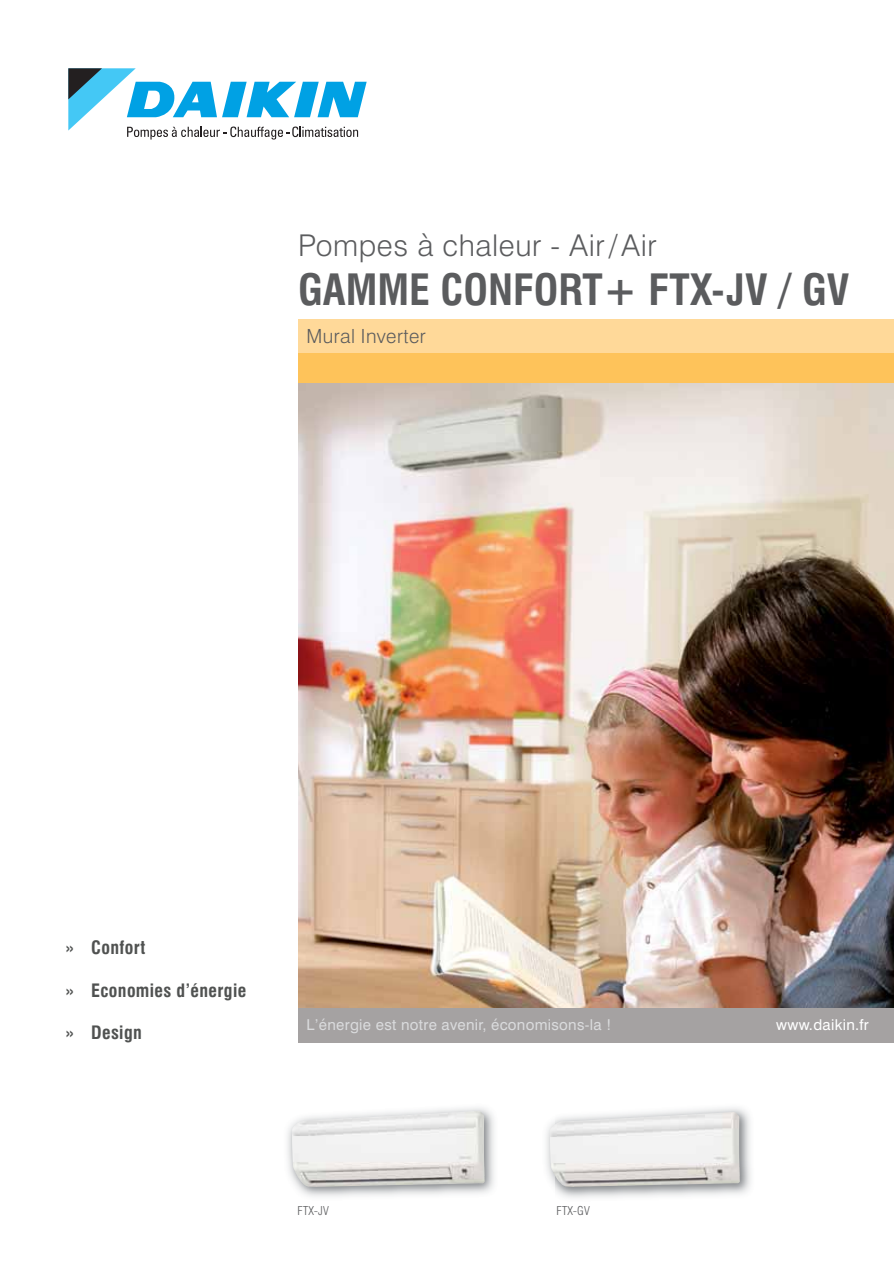
<style>
.page{position:relative;width:894px;height:1268px;background:#fff}
.page>*{position:absolute;margin:0;border:0;box-sizing:border-box;transform-origin:0 0}
.t1{font:700 condensed 42px "Swiss 721 BT";color:#5b5c5e}
.t2{font:300 30px "Swiss 721 BT";letter-spacing:.02em;color:#5b5c5e}
.t3{font:300 19.5px "Swiss 721 BT";letter-spacing:.02em;color:#5b5c5e}
.t4{font:700 condensed 18px "Swiss 721 BT";letter-spacing:.02em;color:#505251}
.t5{font:15px "Swiss 721 BT";letter-spacing:.02em;color:#dadbdd}
.t6{font:15px "Swiss 721 BT";letter-spacing:.02em;color:#fff}
.t7{font:300 condensed 12px "Swiss 721 BT";letter-spacing:.02em;color:#5b5c5e}
</style>
<div class="page">
<svg style="left:68px;top:68px;width:298px;height:72px"></svg>
<img style="left:298px;top:383px;width:595px;height:625px">
<div style="left:298px;top:319px;width:595px;height:34px;background:#ffd999"></div>
<div style="left:298px;top:353px;width:595px;height:30px;background:#fec35a"></div>
<img style="left:287px;top:1107px;width:207px;height:90px">
<img style="left:292px;top:1111px;width:192px;height:76px">
<img style="left:546px;top:1107px;width:205px;height:91px">
<img style="left:550px;top:1112px;width:189px;height:74px">
<div style="left:298px;top:1008px;width:595px;height:34px;background:#a5a2a2"></div>
<h2 class="t2" style="left:298px;top:234px;width:360px">Pompes à chaleur - Air / Air</h2>
<h1 class="t1" style="left:298px;top:273px;width:553px">GAMME CONFORT+ FTX-JV / GV</h1>
<h3 class="t3" style="left:306px;top:329px;width:121px">Mural Inverter</h3>
<p class="t4" style="left:66px;top:941px;width:81px">» Confort</p>
<p class="t4" style="left:66px;top:983px;width:182px">» Economies d’énergie</p>
<p class="t4" style="left:66px;top:1025px;width:78px">» Design</p>
<p class="t5" style="left:306px;top:1019px;width:306px">L’énergie est notre avenir, économisons-la !</p>
<p class="t6" style="left:776px;top:1019px;width:94px">www.daikin.fr</p>
<p class="t7" style="left:297px;top:1206px;width:33px">FTX-JV</p>
<p class="t7" style="left:556px;top:1206px;width:35px">FTX-GV</p>
</div>
